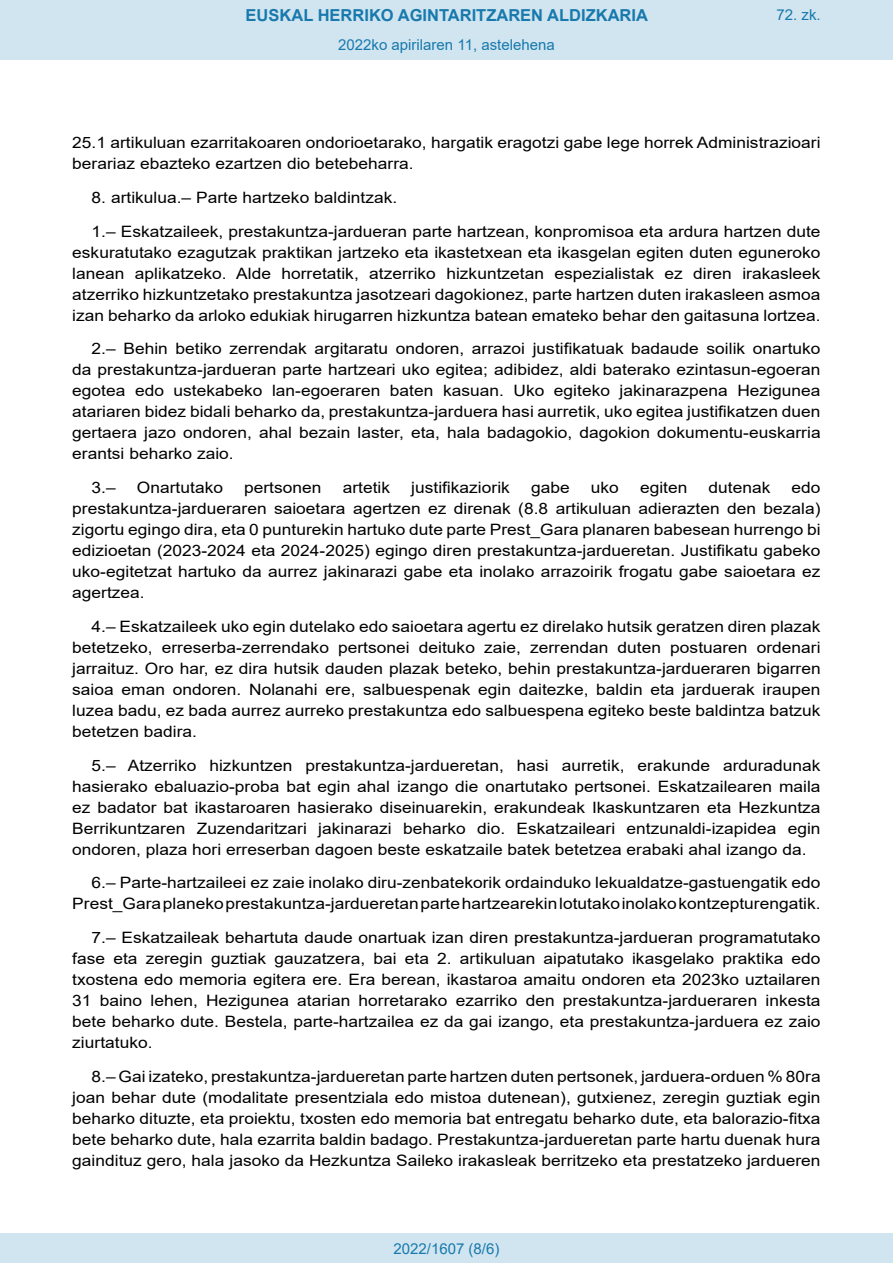
<style>
.page{position:relative;width:893px;height:1263px;background:#fff}
.page>*{position:absolute;margin:0;border:0;box-sizing:border-box;transform-origin:0 0}
.t1{font:700 16.5px "Arial";color:#1879ad}
.BOPVDetalle{font:15.6px/21px "Arial";color:#000;text-align:justify;scale:1.11 1}
.Paginacion_Centro{font:15px "Arial";color:#1879ad}
</style>
<div class="page">
<div style="left:0;top:0;width:893px;height:60px;background:#d0e5f0"></div>
<div style="left:0;top:1233px;width:893px;height:30px;background:#d0e5f0"></div>
<p class="t1" style="left:246px;top:3px;width:404px">EUSKAL HERRIKO AGINTARITZAREN ALDIZKARIA</p>
<p class="Paginacion_Centro" style="left:338px;top:35px;width:218px">2022ko apirilaren 11, astelehena</p>
<p class="Paginacion_Centro" style="left:776px;top:5px;width:46px">72. zk.</p>
<p class="BOPVDetalle" style="left:72px;top:132px;width:676px">25.1 artikuluan ezarritakoaren ondorioetarako, hargatik eragotzi gabe lege horrek Administrazioari berariaz ebazteko ezartzen dio betebeharra.</p>
<p class="BOPVDetalle" style="left:92px;top:187px;width:277px">8. artikulua.– Parte hartzeko baldintzak.</p>
<p class="BOPVDetalle" style="left:72px;top:221px;width:676px;text-indent:19px">1.– Eskatzaileek, prestakuntza-jardueran parte hartzean, konpromisoa eta ardura hartzen dute eskuratutako ezagutzak praktikan jartzeko eta ikastetxean eta ikasgelan egiten duten eguneroko lanean aplikatzeko. Alde horretatik, atzerriko hizkuntzetan espezialistak ez diren irakasleek atzerriko hizkuntzetako prestakuntza jasotzeari dagokionez, parte hartzen duten irakasleen asmoa izan beharko da arloko edukiak hirugarren hizkuntza batean emateko behar den gaitasuna lortzea.</p>
<p class="BOPVDetalle" style="left:72px;top:338px;width:676px;text-indent:19px">2.– Behin betiko zerrendak argitaratu ondoren, arrazoi justifikatuak badaude soilik onartuko da prestakuntza-jardueran parte hartzeari uko egitea; adibidez, aldi baterako ezintasun-egoeran egotea edo ustekabeko lan-egoeraren baten kasuan. Uko egiteko jakinarazpena Hezigunea atariaren bidez bidali beharko da, prestakuntza-jarduera hasi aurretik, uko egitea justifikatzen duen gertaera jazo ondoren, ahal bezain laster, eta, hala badagokio, dagokion dokumentu-euskarria erantsi beharko zaio.</p>
<p class="BOPVDetalle" style="left:92px;top:477px;width:23px">3.–</p>
<p class="BOPVDetalle" style="left:137px;top:477px;width:79px">Onartutako</p>
<p class="BOPVDetalle" style="left:244px;top:477px;width:71px">pertsonen</p>
<p class="BOPVDetalle" style="left:343px;top:477px;width:44px">artetik</p>
<p class="BOPVDetalle" style="left:411px;top:477px;width:90px">justifikaziorik</p>
<p class="BOPVDetalle" style="left:531px;top:477px;width:36px">gabe</p>
<p class="BOPVDetalle" style="left:591px;top:477px;width:27px">uko</p>
<p class="BOPVDetalle" style="left:640px;top:477px;width:44px">egiten</p>
<p class="BOPVDetalle" style="left:709px;top:477px;width:57px">dutenak</p>
<p class="BOPVDetalle" style="left:72px;top:477px;width:676px;text-indent:719px">edo prestakuntza-jardueraren saioetara agertzen ez direnak (8.8 artikuluan adierazten den bezala) zigortu egingo dira, eta 0 punturekin hartuko dute parte Prest_Gara planaren babesean hurrengo bi edizioetan (2023-2024 eta 2024-2025) egingo diren prestakuntza-jardueretan. Justifikatu gabeko uko-egitetzat hartuko da aurrez jakinarazi gabe eta inolako arrazoirik frogatu gabe saioetara ez agertzea.</p>
<p class="BOPVDetalle" style="left:72px;top:616px;width:676px;text-indent:19px">4.– Eskatzaileek uko egin dutelako edo saioetara agertu ez direlako hutsik geratzen diren plazak betetzeko, erreserba-zerrendako pertsonei deituko zaie, zerrendan duten postuaren ordenari jarraituz. Oro har, ez dira hutsik dauden plazak beteko, behin prestakuntza-jardueraren bigarren saioa eman ondoren. Nolanahi ere, salbuespenak egin daitezke, baldin eta jarduerak iraupen luzea badu, ez bada aurrez aurreko prestakuntza edo salbuespena egiteko beste baldintza batzuk betetzen badira.</p>
<p class="BOPVDetalle" style="left:72px;top:755px;width:676px;text-indent:19px">5.– Atzerriko hizkuntzen prestakuntza-jardueretan, hasi aurretik, erakunde arduradunak hasierako ebaluazio-proba bat egin ahal izango die onartutako pertsonei. Eskatzailearen maila ez badator bat ikastaroaren hasierako diseinuarekin, erakundeak Ikaskuntzaren eta Hezkuntza Berrikuntzaren Zuzendaritzari jakinarazi beharko dio. Eskatzaileari entzunaldi-izapidea egin ondoren, plaza hori erreserban dagoen beste eskatzaile batek betetzea erabaki ahal izango da.</p>
<p class="BOPVDetalle" style="left:72px;top:872px;width:676px;text-align:right">6.– Parte-hartzaileei ez zaie inolako diru-zenbatekorik ordainduko lekualdatze-gastuengatik edo<br>Prest_Gara planeko prestakuntza-jardueretan parte hartzearekin lotutako inolako kontzepturengatik.</p>
<p class="BOPVDetalle" style="left:72px;top:927px;width:676px;text-indent:19px">7.– Eskatzaileak behartuta daude onartuak izan diren prestakuntza-jardueran programatutako fase eta zeregin guztiak gauzatzera, bai eta 2. artikuluan aipatutako ikasgelako praktika edo txostena edo memoria egitera ere. Era berean, ikastaroa amaitu ondoren eta 2023ko uztailaren 31 baino lehen, Hezigunea atarian horretarako ezarriko den prestakuntza-jardueraren inkesta bete beharko dute. Bestela, parte-hartzailea ez da gai izango, eta prestakuntza-jarduera ez zaio ziurtatuko.</p>
<p class="BOPVDetalle" style="left:72px;top:1066px;width:676px;text-indent:19px">8.– Gai izateko, prestakuntza-jardueretan parte hartzen duten pertsonek, jarduera-orduen % 80ra joan behar dute (modalitate presentziala edo mistoa dutenean), gutxienez, zeregin guztiak egin beharko dituzte, eta proiektu, txosten edo memoria bat entregatu beharko dute, eta balorazio-fitxa bete beharko dute, hala ezarrita baldin badago. Prestakuntza-jardueretan parte hartu duenak hura gaindituz gero, hala jasoko da Hezkuntza Saileko irakasleak berritzeko eta prestatzeko jardueren</p>
<p class="Paginacion_Centro" style="left:393px;top:1238px;width:107px">2022/1607 (8/6)</p>
</div>
